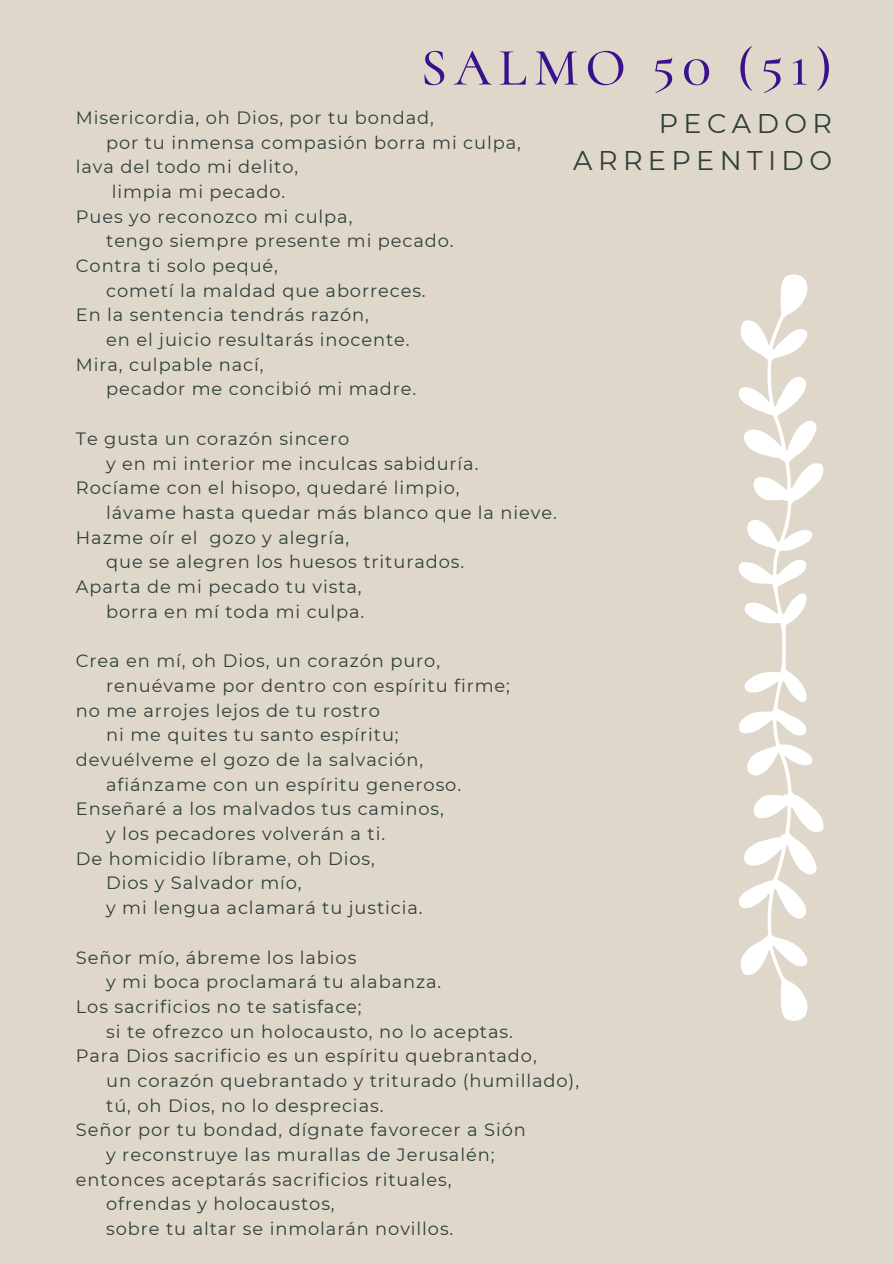
<style>
.page{position:relative;width:894px;height:1264px;background:#fff}
.page>*{position:absolute;margin:0;border:0;box-sizing:border-box;transform-origin:0 0}
.t1{font:500 53.1px "Cormorant SC";letter-spacing:.13em;color:#3a118d}
.t2{font:27px/37.2px "Montserrat";letter-spacing:.2em;color:#303f3c;text-align:right}
.t3{font:17.85px "Montserrat";letter-spacing:.05em;color:#303f3c}
</style>
<div class="page">
<div style="left:0;top:0;width:893px;height:1263px;background:#dfd8ca"></div>
<svg style="left:738px;top:274px;width:85px;height:747px"></svg>
<p class="t1" style="left:420px;top:36px;width:413px">SALMO 50 (51)</p>
<p class="t2" style="left:573px;top:105px;width:260px">PECADOR<br>ARREPENTIDO</p>
<p class="t3" style="left:76px;top:106px;width:359px">Misericordia, oh Dios, por tu bondad,</p>
<p class="t3" style="left:106px;top:131px;width:416px">por tu inmensa compasión borra mi culpa,</p>
<p class="t3" style="left:76px;top:156px;width:224px">lava del todo mi delito,</p>
<p class="t3" style="left:112px;top:181px;width:175px">limpia mi pecado.</p>
<p class="t3" style="left:76px;top:205px;width:278px">Pues yo reconozco mi culpa,</p>
<p class="t3" style="left:106px;top:230px;width:349px">tengo siempre presente mi pecado.</p>
<p class="t3" style="left:76px;top:255px;width:204px">Contra ti solo pequé,</p>
<p class="t3" style="left:106px;top:279px;width:321px">cometí la maldad que aborreces.</p>
<p class="t3" style="left:76px;top:304px;width:294px">En la sentencia tendrás razón,</p>
<p class="t3" style="left:106px;top:329px;width:305px">en el juicio resultarás inocente.</p>
<p class="t3" style="left:76px;top:353px;width:189px">Mira, culpable nací,</p>
<p class="t3" style="left:106px;top:378px;width:311px">pecador me concibió mi madre.</p>
<p class="t3" style="left:76px;top:427px;width:275px">Te gusta un corazón sincero</p>
<p class="t3" style="left:106px;top:452px;width:373px">y en mi interior me inculcas sabiduría.</p>
<p class="t3" style="left:76px;top:477px;width:385px">Rocíame con el hisopo, quedaré limpio,</p>
<p class="t3" style="left:106px;top:501px;width:452px">lávame hasta quedar más blanco que la nieve.</p>
<p class="t3" style="left:76px;top:526px;width:275px">Hazme oír el gozo y alegría,</p>
<p class="t3" style="left:106px;top:551px;width:359px">que se alegren los huesos triturados.</p>
<p class="t3" style="left:76px;top:575px;width:287px">Aparta de mi pecado tu vista,</p>
<p class="t3" style="left:106px;top:600px;width:259px">borra en mí toda mi culpa.</p>
<p class="t3" style="left:76px;top:650px;width:365px">Crea en mí, oh Dios, un corazón puro,</p>
<p class="t3" style="left:106px;top:674px;width:405px">renuévame por dentro con espíritu firme;</p>
<p class="t3" style="left:76px;top:699px;width:305px">no me arrojes lejos de tu rostro</p>
<p class="t3" style="left:106px;top:724px;width:294px">ni me quites tu santo espíritu;</p>
<p class="t3" style="left:76px;top:748px;width:349px">devuélveme el gozo de la salvación,</p>
<p class="t3" style="left:106px;top:773px;width:356px">afiánzame con un espíritu generoso.</p>
<p class="t3" style="left:76px;top:798px;width:369px">Enseñaré a los malvados tus caminos,</p>
<p class="t3" style="left:106px;top:822px;width:280px">y los pecadores volverán a ti.</p>
<p class="t3" style="left:76px;top:847px;width:300px">De homicidio líbrame, oh Dios,</p>
<p class="t3" style="left:106px;top:872px;width:197px">Dios y Salvador mío,</p>
<p class="t3" style="left:106px;top:896px;width:318px">y mi lengua aclamará tu justicia.</p>
<p class="t3" style="left:76px;top:946px;width:282px">Señor mío, ábreme los labios</p>
<p class="t3" style="left:106px;top:970px;width:336px">y mi boca proclamará tu alabanza.</p>
<p class="t3" style="left:76px;top:995px;width:287px">Los sacrificios no te satisface;</p>
<p class="t3" style="left:106px;top:1020px;width:408px">si te ofrezco un holocausto, no lo aceptas.</p>
<p class="t3" style="left:76px;top:1044px;width:462px">Para Dios sacrificio es un espíritu quebrantado,</p>
<p class="t3" style="left:106px;top:1069px;width:474px">un corazón quebrantado y triturado (humillado),</p>
<p class="t3" style="left:106px;top:1094px;width:279px">tú, oh Dios, no lo desprecias.</p>
<p class="t3" style="left:76px;top:1119px;width:451px">Señor por tu bondad, dígnate favorecer a Sión</p>
<p class="t3" style="left:106px;top:1143px;width:389px">y reconstruye las murallas de Jerusalén;</p>
<p class="t3" style="left:76px;top:1168px;width:377px">entonces aceptarás sacrificios rituales,</p>
<p class="t3" style="left:106px;top:1193px;width:230px">ofrendas y holocaustos,</p>
<p class="t3" style="left:106px;top:1217px;width:348px">sobre tu altar se inmolarán novillos.</p>
</div>
